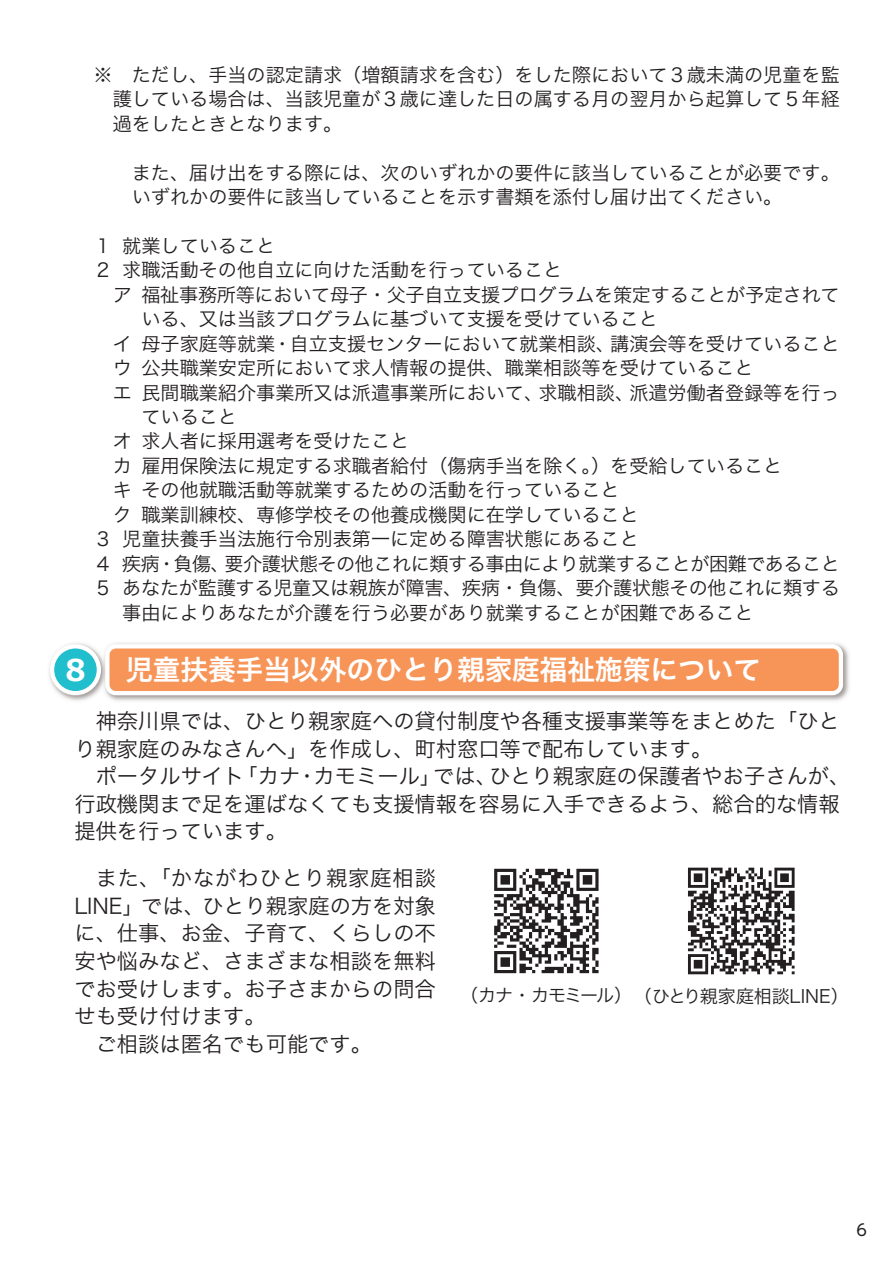
<style>
.page{position:relative;width:893px;height:1263px;background:#fff}
.page>*{position:absolute;margin:0;border:0;box-sizing:border-box;transform-origin:0 0}
.t1{font:700 30px "Meiryo";color:#fff}
.t2{font:27.6px "Hira Kaku Pro W6";color:#fff}
.t3{font:21.3px/27.6px "Hira Kaku Pro W3";color:#231f20}
.t4{font:19.2px/24.5px "Hira Kaku Pro W3";color:#231f20}
.t5{font:19.2px "Hira Kaku Pro W3";letter-spacing:-.025em;color:#231f20}
.t6{font:18px "Hira Kaku Pro W3";letter-spacing:-.045em;color:#231f20}
.t7{font:15.9px "UD Shin M Go Pr 6 N";color:#231f20}
</style>
<div class="page">
<img style="left:49px;top:643px;width:800px;height:58px">
<svg style="left:50px;top:644px;width:51px;height:51px;fill:#21bece"></svg>
<div style="left:107px;top:646px;width:734px;height:47px;background:#f79559;border-radius:9px"></div>
<div style="left:105px;top:644px;width:738px;height:51px;border:4px solid #fff;border-radius:9px"></div>
<svg style="left:494px;top:869px;width:105px;height:104px"></svg>
<svg style="left:688px;top:868px;width:107px;height:106px"></svg>
<p class="t4" style="left:94px;top:61px;width:21px">※</p>
<p class="t4" style="left:132px;top:61px;width:709px">ただし、手当の認定請求（増額請求を含む）をした際において３歳未満の児童を監</p>
<p class="t4" style="left:113px;top:85px;width:729px">護している場合は、当該児童が３歳に達した日の属する月の翌月から起算して５年経過をしたときとなります。</p>
<p class="t4" style="left:74px;top:159px;width:767px">　　　また、届け出をする際には、次のいずれかの要件に該当していることが必要です。　　　いずれかの要件に該当していることを示す書類を添付し届け出てください。</p>
<p class="t4" style="left:122px;top:232px;width:155px">就業していること</p>
<p class="t4" style="left:94px;top:232px;width:21px">１</p>
<p class="t4" style="left:94px;top:256px;width:21px">２</p>
<p class="t4" style="left:122px;top:256px;width:442px">求職活動その他自立に向けた活動を行っていること</p>
<p class="t4" style="left:113px;top:281px;width:21px">ア</p>
<p class="t4" style="left:141px;top:281px;width:700px">福祉事務所等において母子・父子自立支援プログラムを策定することが予定されて</p>
<p class="t4" style="left:113px;top:330px;width:21px">イ</p>
<p class="t4" style="left:610px;top:305px;width:231px;text-indent:-469px">いる、又は当該プログラムに基づいて支援を受けていること<br>講演会等を受けていること</p>
<p class="t4" style="left:141px;top:330px;width:475px">母子家庭等就業・自立支援センターにおいて就業相談、</p>
<p class="t4" style="left:113px;top:354px;width:21px">ウ</p>
<p class="t4" style="left:141px;top:354px;width:614px">公共職業安定所において求人情報の提供、職業相談等を受けていること</p>
<p class="t4" style="left:113px;top:379px;width:21px">エ</p>
<p class="t4" style="left:141px;top:379px;width:403px">民間職業紹介事業所又は派遣事業所において、</p>
<p class="t4" style="left:538px;top:379px;width:97px">求職相談、</p>
<p class="t4" style="left:629px;top:379px;width:212px">派遣労働者登録等を行っ</p>
<p class="t4" style="left:113px;top:428px;width:21px">オ</p>
<p class="t4" style="left:141px;top:403px;width:269px">ていること<br>求人者に採用選考を受けたこと</p>
<p class="t4" style="left:113px;top:452px;width:21px">カ</p>
<p class="t4" style="left:141px;top:452px;width:642px">雇用保険法に規定する求職者給付（傷病手当を除く。）を受給していること</p>
<p class="t4" style="left:113px;top:477px;width:21px">キ</p>
<p class="t4" style="left:141px;top:477px;width:480px">その他就職活動等就業するための活動を行っていること</p>
<p class="t4" style="left:141px;top:501px;width:499px">職業訓練校、専修学校その他養成機関に在学していること</p>
<p class="t4" style="left:122px;top:501px;width:518px;text-indent:-10px">ク<br>児童扶養手当法施行令別表第一に定める障害状態にあること</p>
<p class="t4" style="left:94px;top:525px;width:21px">３</p>
<p class="t4" style="left:94px;top:550px;width:21px">４</p>
<p class="t4" style="left:94px;top:574px;width:21px">５</p>
<p class="t4" style="left:173px;top:550px;width:58px">負傷、</p>
<p class="t4" style="left:122px;top:550px;width:39px">疾病</p>
<p class="t4" style="left:157px;top:550px;width:21px">・</p>
<p class="t5" style="left:224px;top:546px;width:617px">要介護状態その他これに類する事由により就業することが困難であること</p>
<p class="t4" style="left:122px;top:574px;width:719px">あなたが監護する児童又は親族が障害、疾病・負傷、要介護状態その他これに類する</p>
<p class="t4" style="left:122px;top:599px;width:633px">事由によりあなたが介護を行う必要があり就業することが困難であること</p>
<h2 class="t2" style="left:125px;top:645px;width:637px">児童扶養手当以外のひとり親家庭福祉施策について</h2>
<h1 class="t1" style="left:66px;top:649px;width:22px">8</h1>
<p class="t3" style="left:74px;top:705px;width:767px">　神奈川県では、ひとり親家庭への貸付制度や各種支援事業等をまとめた「ひと</p>
<p class="t3" style="left:74px;top:733px;width:639px">り親家庭のみなさんへ」を作成し、町村窓口等で配布しています。</p>
<p class="t3" style="left:489px;top:761px;width:363px">ひとり親家庭の保護者やお子さんが、</p>
<p class="t3" style="left:74px;top:761px;width:767px">　ポータルサイト<br>行政機関まで足を運ばなくても支援情報を容易に入手できるよう、総合的な情報提供を行っています。</p>
<p class="t3" style="left:74px;top:863px;width:363px">　また、「かながわひとり親家庭相談<br>LINE」では、ひとり親家庭の方を対象に、仕事、お金、子育て、くらしの不安や悩みなど、さまざまな相談を無料でお受けします。お子さまからの問合せも受け付けます。<br>　ご相談は匿名でも可能です。</p>
<p class="t3" style="left:237px;top:761px;width:65px">「カナ</p>
<p class="t3" style="left:314px;top:761px;width:129px">カモミール」</p>
<p class="t3" style="left:433px;top:761px;width:65px">では、</p>
<p class="t3" style="left:296px;top:761px;width:23px">・</p>
<p class="t6" style="left:460px;top:980px;width:390px">（カナ・カモミール）（ひとり親家庭相談LINE(</p>
<p class="t7" style="left:856px;top:1216px;width:12px">6</p>
</div>
